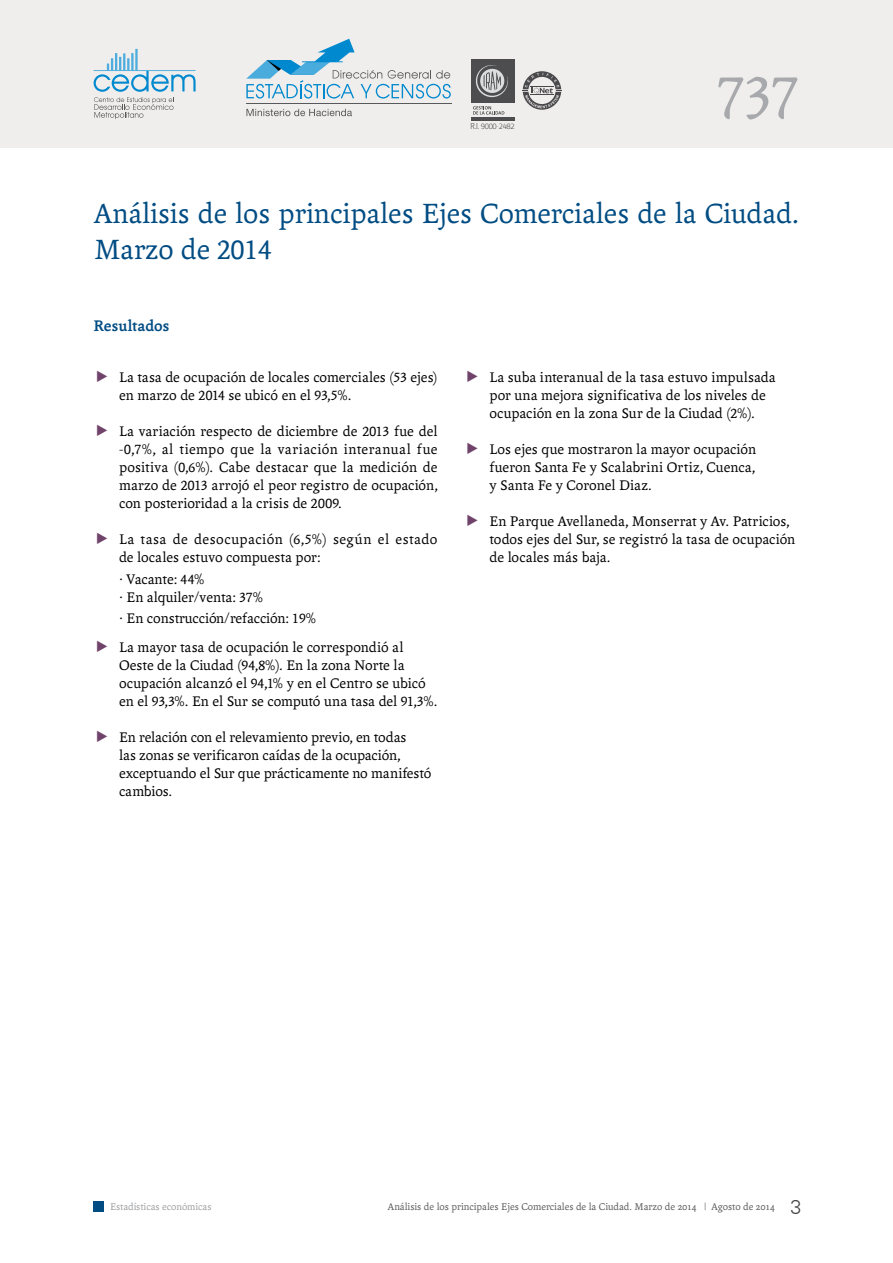
<style>
.page{position:relative;width:893px;height:1263px;background:#fff}
.page>*{position:absolute;margin:0;border:0;box-sizing:border-box;transform-origin:0 0}
.t1{font:64.05px "Andralis ND Os F";color:#a7a9ac}
.t2{font:30px/36px "Andralis ND Os F";color:#004c83}
.t3{font:700 16.5px "Andralis ND Os F";color:#004c83}
.t4{font:15px/18px "Andralis ND Os F";color:#000}
.t5{font:15px/18px "Andralis ND Os F";letter-spacing:.025em;color:#000}
.t6{font:10.5px "Andralis ND Os F";color:#5a5b5d}
.t7{font:10.5px "Andralis ND Os F";color:#9d9fa2}
.t8{font:100 8.7px "Chaco";letter-spacing:-.05em;color:#414042}
.s1{font-family:"Andralis NDSC"}
.s2{font-family:"Zurich BT";font-weight:300;font-size:19.5px;color:#414042}
</style>
<div class="page">
<div style="left:94px;top:1201px;width:10px;height:10px;background:#004c83"></div>
<div style="left:0;top:0;width:893px;height:148px;background:#f0eeec"></div>
<svg style="left:94px;top:49px;width:102px;height:70px"></svg>
<svg style="left:523px;top:71px;width:38px;height:39px"></svg>
<hr style="left:246px;top:104px;width:206px;height:1px;background:#58595b">
<svg style="left:246px;top:109px;width:106px;height:7px"></svg>
<svg style="left:246px;top:39px;width:205px;height:60px"></svg>
<div style="left:471px;top:59px;width:43px;height:44px;background:#4d4d4f"></div>
<hr style="left:471px;top:117px;width:43px;height:3px;background:#4d4d4f">
<svg style="left:476px;top:65px;width:32px;height:33px"></svg>
<svg style="left:473px;top:106px;width:31px;height:9px"></svg>
<p class="t8" style="left:470px;top:122px;width:46px">R.I. 9000-2482</p>
<h1 class="t1" style="left:716px;top:52px;width:85px">737</h1>
<h2 class="t2" style="left:94px;top:196px;width:707px">Análisis de los principales Ejes Comerciales de la Ciudad.<br>Marzo de <span class="s1">2014</span></h2>
<p class="t3" style="left:94px;top:317px;width:77px">Resultados</p>
<p class="t4" style="left:119px;top:368px;width:320px">La tasa de ocupación de locales comerciales (<span class="s1">53</span> ejes) en marzo de <span class="s1">2014</span> se ubicó en el <span class="s1">93</span>,<span class="s1">5</span>%.</p>
<p class="t4" style="left:119px;top:422px;width:320px;text-align:justify">La variación respecto de diciembre de <span class="s1">2013</span> fue del -<span class="s1">0</span>,<span class="s1">7</span>%, al tiempo que la variación interanual fue positiva (<span class="s1">0</span>,<span class="s1">6</span>%). Cabe destacar que la medición de marzo de <span class="s1">2013</span> arrojó el peor registro de ocupación, con posterioridad a la crisis de <span class="s1">2009</span>.</p>
<p class="t5" style="left:119px;top:530px;width:320px">La tasa de desocupación (<span class="s1">6</span>,<span class="s1">5</span>%) según el estado de locales estuvo compuesta por:</p>
<p class="t4" style="left:119px;top:570px;width:145px">∙ Vacante: <span class="s1">44</span>%<br>∙ En alquiler/venta: <span class="s1">37</span>%</p>
<p class="t4" style="left:119px;top:605px;width:286px;line-height:28.2px">∙ En construcción/refacción: <span class="s1">19</span>%<br>La mayor tasa de ocupación le correspondió al</p>
<p class="t4" style="left:119px;top:656px;width:320px">Oeste de la Ciudad (<span class="s1">94</span>,<span class="s1">8</span>%). En la zona Norte la ocupación alcanzó el <span class="s1">94</span>,<span class="s1">1</span>% y en el Centro se ubicó en el <span class="s1">93</span>,<span class="s1">3</span>%. En el Sur se computó una tasa del <span class="s1">91</span>,<span class="s1">3</span>%.</p>
<p class="t4" style="left:119px;top:728px;width:314px">En relación con el relevamiento previo, en todas<br>las zonas se verificaron caídas de la ocupación, exceptuando el Sur que prácticamente no manifestó cambios.</p>
<p class="t4" style="left:489px;top:368px;width:288px">La suba interanual de la tasa estuvo impulsada por una mejora significativa de los niveles de ocupación en la zona Sur de la Ciudad (<span class="s1">2</span>%).</p>
<p class="t4" style="left:489px;top:440px;width:268px;text-align:justify">Los ejes que mostraron la mayor ocupación fueron Santa Fe y Scalabrini Ortiz, Cuenca, y Santa Fe y Coronel Diaz.</p>
<p class="t4" style="left:489px;top:512px;width:307px">En Parque Avellaneda, Monserrat y Av. Patricios, todos ejes del Sur, se registró la tasa de ocupación de locales más baja.</p>
<p class="t7" style="left:110px;top:1201px;width:103px">Estadísticas económicas</p>
<p class="t6" style="left:388px;top:1201px;width:415px">Análisis de los principales Ejes Comerciales de la Ciudad. Marzo de 2014 | Agosto de 2014 <span class="s2">3</span></p>
</div>
